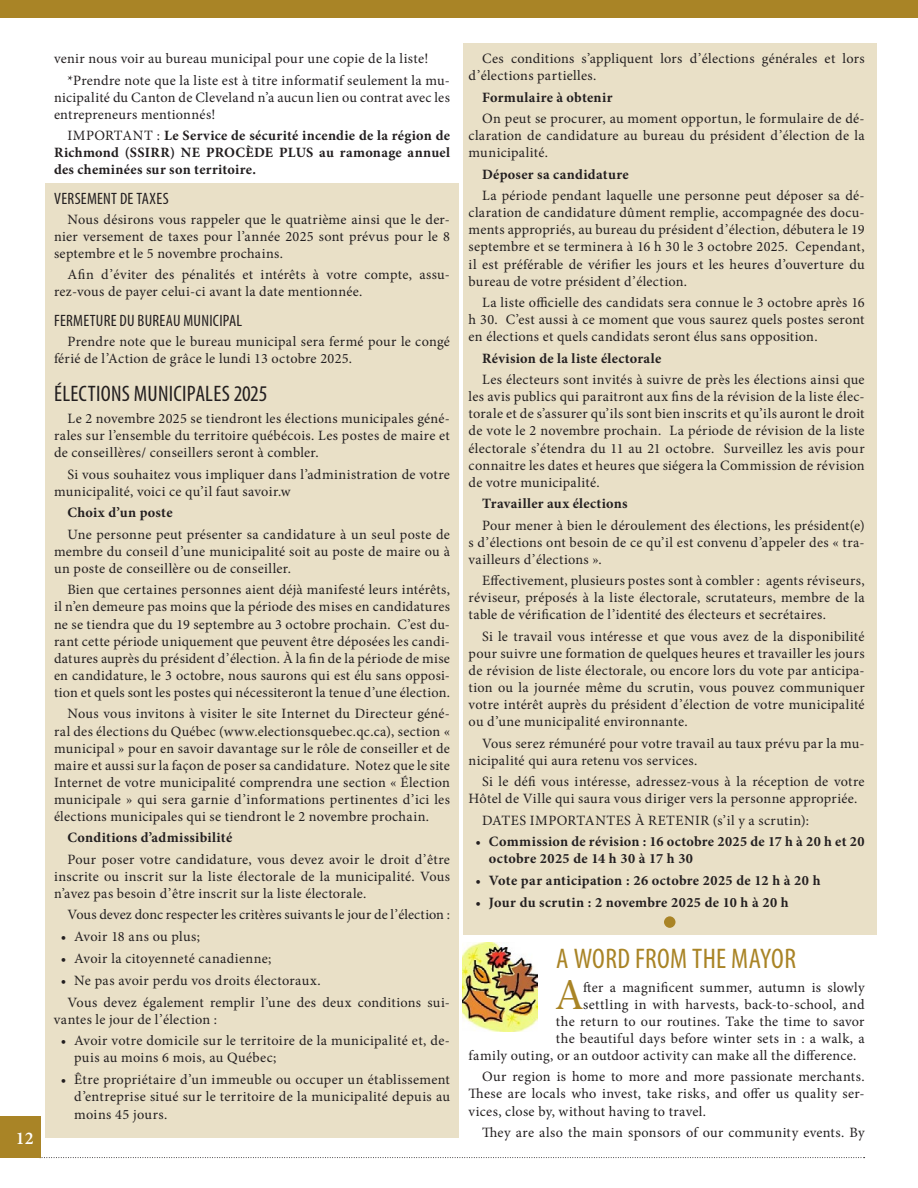
<style>
.page{position:relative;width:918px;height:1188px;background:#fff}
.page>*{position:absolute;margin:0;border:0;box-sizing:border-box;transform-origin:0 0}
.t1{font:90px "Stone Serif";color:#a98426}
.t2{font:40.65px "Stone Serif";color:#a98426}
.t3{font:condensed 28.5px "Myriad Pro";letter-spacing:.01em;color:#a98426}
.t4{font:condensed 22.5px "Myriad Pro";letter-spacing:.01em;color:#231f20}
.t5{font:600 18px "Minion Pro";color:#fff}
.t6{font:condensed 16.5px "Myriad Pro";letter-spacing:.015em;color:#231f20}
.t7{font:14.25px/17.1px "Minion Pro";letter-spacing:.02em;color:#231f20;text-align:justify}
.t8{font:700 14.25px/17.1px "Minion Pro";letter-spacing:.025em;color:#231f20}
.s1{font-weight:400}
</style>
<div class="page">
<svg style="left:41px;top:1157px;width:824px;height:1px"></svg>
<div style="left:0;top:1117px;width:41px;height:41px;background:#a98426"></div>
<div style="left:0;top:0;width:918px;height:18px;background:#a98426"></div>
<div style="left:45px;top:184px;width:414px;height:954px;background:#e9e0c7"></div>
<div style="left:463px;top:43px;width:414px;height:891px;background:#e9e0c7"></div>
<img style="left:463px;top:942px;width:74px;height:90px">
<p class="t5" style="left:16px;top:1125px;width:19px">12</p>
<p class="t7" style="left:67px;top:48px;width:384px;line-height:21.5px;text-indent:-13px">venir nous voir au bureau municipal pour une copie de la liste! *Prendre note que la liste est à titre informatif seulement la mu-</p>
<p class="t7" style="left:54px;top:89px;width:397px">nicipalité du Canton de Cleveland n’a aucun lien ou contrat avec les entrepreneurs mentionnés!</p>
<p class="t8" style="left:54px;top:127px;width:398px;text-align:justify;text-indent:13px"><span class="s1">IMPORTANT :</span> Le Service de sécurité incendie de la région de Richmond (SSIRR) NE PROCÈDE PLUS au ramonage annuel des cheminées sur son territoire.</p>
<p class="t6" style="left:54px;top:189px;width:116px">VERSEMENT DE TAXES</p>
<p class="t7" style="left:54px;top:211px;width:398px;text-indent:13px">Nous désirons vous rappeler que le quatrième ainsi que le der&shy;nier versement de taxes pour l’année 2025 sont prévus pour le 8 septembre et le 5 novembre prochains.</p>
<p class="t7" style="left:54px;top:266px;width:397px;text-indent:13px">Afin d’éviter des pénalités et intérêts à votre compte, assu&shy;rez-vous de payer celui-ci avant la date mentionnée.</p>
<p class="t6" style="left:54px;top:311px;width:190px">FERMETURE DU BUREAU MUNICIPAL</p>
<p class="t7" style="left:54px;top:333px;width:397px;text-indent:13px">Prendre note que le bureau municipal sera fermé pour le congé férié de l’Action de grâce le lundi 13 octobre 2025.</p>
<h3 class="t4" style="left:54px;top:380px;width:215px">ÉLECTIONS MUNICIPALES 2025</h3>
<p class="t7" style="left:54px;top:410px;width:397px;text-indent:13px">Le 2 novembre 2025 se tiendront les élections municipales géné&shy;rales sur l’ensemble du territoire québécois. Les postes de maire et de conseillères/ conseillers seront à combler.</p>
<p class="t7" style="left:54px;top:466px;width:398px;text-indent:13px">Si vous souhaitez vous impliquer dans l’administration de votre municipalité, voici ce qu’il faut savoir.w</p>
<p class="t8" style="left:67px;top:504px;width:107px">Choix d’un poste</p>
<p class="t7" style="left:54px;top:526px;width:397px;text-indent:13px">Une personne peut présenter sa candidature à un seul poste de membre du conseil d’une municipalité soit au poste de maire ou à un poste de conseillère ou de conseiller.</p>
<p class="t7" style="left:54px;top:581px;width:398px;text-indent:13px">Bien que certaines personnes aient déjà manifesté leurs intérêts, il n’en demeure pas moins que la période des mises en candidatures ne se tiendra que du 19 septembre au 3 octobre prochain. C’est du&shy;rant cette période uniquement que peuvent être déposées les candi&shy;datures auprès du président d’élection. À la fin de la période de mise en candidature, le 3 octobre, nous saurons qui est élu sans opposi&shy;tion et quels sont les postes qui nécessiteront la tenue d’une élection.</p>
<p class="t7" style="left:54px;top:705px;width:398px;text-indent:13px">Nous vous invitons à visiter le site Internet du Directeur géné&shy;ral des élections du Québec (www.electionsquebec.qc.ca), section « municipal » pour en savoir davantage sur le rôle de conseiller et de maire et aussi sur la façon de poser sa candidature. Notez que le site Internet de votre municipalité comprendra une section « Élection municipale » qui sera garnie d’informations pertinentes d’ici les élections municipales qui se tiendront le 2 novembre prochain.</p>
<p class="t8" style="left:67px;top:829px;width:166px">Conditions d’admissibilité</p>
<p class="t7" style="left:54px;top:851px;width:397px;text-indent:13px">Pour poser votre candidature, vous devez avoir le droit d’être inscrite ou inscrit sur la liste électorale de la municipalité. Vous n’avez pas besoin d’être inscrit sur la liste électorale.</p>
<p class="t7" style="left:67px;top:906px;width:384px">Vous devez donc respecter les critères suivants le jour de l’élection :</p>
<p class="t7" style="left:61px;top:928px;width:141px">• Avoir 18 ans ou plus;</p>
<p class="t7" style="left:61px;top:950px;width:212px">• Avoir la citoyenneté canadienne;</p>
<p class="t7" style="left:67px;top:969px;width:384px;line-height:21.9px;text-indent:-7px">• Ne pas avoir perdu vos droits électoraux.<br>Vous devez également remplir l’une des deux conditions sui-</p>
<p class="t7" style="left:54px;top:1011px;width:165px">vantes le jour de l’élection :</p>
<p class="t7" style="left:74px;top:1032px;width:377px;text-indent:-13px">• Avoir votre domicile sur le territoire de la municipalité et, de&shy;puis au moins 6 mois, au Québec;</p>
<p class="t7" style="left:74px;top:1071px;width:377px;text-indent:-13px">• Être propriétaire d’un immeuble ou occuper un établissement d’entreprise situé sur le territoire de la municipalité depuis au moins 45 jours.</p>
<p class="t7" style="left:469px;top:50px;width:397px;text-indent:13px">Ces conditions s’appliquent lors d’élections générales et lors d’élections partielles.</p>
<p class="t8" style="left:482px;top:88px;width:130px">Formulaire à obtenir</p>
<p class="t7" style="left:469px;top:110px;width:397px;text-indent:13px">On peut se procurer, au moment opportun, le formulaire de dé&shy;claration de candidature au bureau du président d’élection de la municipalité.</p>
<p class="t8" style="left:482px;top:165px;width:148px">Déposer sa candidature</p>
<p class="t7" style="left:469px;top:187px;width:398px;text-indent:13px">La période pendant laquelle une personne peut déposer sa dé&shy;claration de candidature dûment remplie, accompagnée des docu&shy;ments appropriés, au bureau du président d’élection, débutera le 19 septembre et se terminera à 16 h 30 le 3 octobre 2025. Cependant, il est préférable de vérifier les jours et les heures d’ouverture du bureau de votre président d’élection.</p>
<p class="t7" style="left:469px;top:294px;width:398px;text-indent:13px">La liste officielle des candidats sera connue le 3 octobre après 16 h 30. C’est aussi à ce moment que vous saurez quels postes seront en élections et quels candidats seront élus sans opposition.</p>
<p class="t8" style="left:482px;top:349px;width:181px">Révision de la liste électorale</p>
<p class="t7" style="left:469px;top:371px;width:398px;text-indent:13px">Les électeurs sont invités à suivre de près les élections ainsi que les avis publics qui paraitront aux fins de la révision de la liste élec&shy;torale et de s’assurer qu’ils sont bien inscrits et qu’ils auront le droit de vote le 2 novembre prochain. La période de révision de la liste électorale s’étendra du 11 au 21 octobre. Surveillez les avis pour connaitre les dates et heures que siégera la Commission de révision de votre municipalité.</p>
<p class="t8" style="left:482px;top:495px;width:147px">Travailler aux élections</p>
<p class="t7" style="left:469px;top:517px;width:398px;text-indent:13px">Pour mener à bien le déroulement des élections, les président(e) s d’élections ont besoin de ce qu’il est convenu d’appeler des « tra&shy;vailleurs d’élections ».</p>
<p class="t7" style="left:469px;top:572px;width:398px;text-indent:13px">Effectivement, plusieurs postes sont à combler : agents réviseurs, réviseur, préposés à la liste électorale, scrutateurs, membre de la table de vérification de l’identité des électeurs et secrétaires.</p>
<p class="t7" style="left:469px;top:628px;width:398px;text-indent:13px">Si le travail vous intéresse et que vous avez de la disponibilité pour suivre une formation de quelques heures et travailler les jours de révision de liste électorale, ou encore lors du vote par anticipa&shy;tion ou la journée même du scrutin, vous pouvez communiquer votre intérêt auprès du président d’élection de votre municipalité ou d’une municipalité environnante.</p>
<p class="t7" style="left:469px;top:735px;width:397px;text-indent:13px">Vous serez rémunéré pour votre travail au taux prévu par la mu&shy;nicipalité qui aura retenu vos services.</p>
<p class="t7" style="left:469px;top:773px;width:398px;text-indent:13px">Si le défi vous intéresse, adressez-vous à la réception de votre<br>Hôtel de Ville qui saura vous diriger vers la personne appropriée.</p>
<p class="t7" style="left:482px;top:812px;width:329px">DATES IMPORTANTES À RETENIR (s’il y a scrutin):</p>
<p class="t8" style="left:489px;top:833px;width:377px;text-indent:-13px"><span class="s1">•</span> Commission de révision : 16 octobre 2025 de 17 h à 20 h et 20 octobre 2025 de 14 h 30 à 17 h 30</p>
<p class="t8" style="left:475px;top:872px;width:347px"><span class="s1">•</span> Vote par anticipation : 26 octobre 2025 de 12 h à 20 h</p>
<p class="t8" style="left:475px;top:894px;width:315px"><span class="s1">•</span> Jour du scrutin : 2 novembre 2025 de 10 h à 20 h</p>
<h3 class="t3" style="left:556px;top:941px;width:241px">A WORD FROM THE MAYOR</h3>
<h2 class="t2" style="left:555px;top:970px;width:29px">A</h2>
<p class="t7" style="left:583px;top:979px;width:283px">fter a magnificent summer, autumn is slowly</p>
<h1 class="t1" style="left:657px;top:842px;width:27px">.</h1>
<p class="t7" style="left:583px;top:996px;width:283px">settling in with harvests, back-to-school, and</p>
<p class="t7" style="left:556px;top:1013px;width:310px">the return to our routines. Take the time to savor</p>
<p class="t7" style="left:556px;top:1030px;width:310px">the beautiful days before winter sets in : a walk, a</p>
<p class="t7" style="left:469px;top:1047px;width:389px">family outing, or an outdoor activity can make all the difference.</p>
<p class="t7" style="left:469px;top:1068px;width:397px;text-indent:13px">Our region is home to more and more passionate merchants.<br>These are locals who invest, take risks, and offer us quality ser&shy;vices, close by, without having to travel.</p>
<p class="t7" style="left:482px;top:1124px;width:384px">They are also the main sponsors of our community events. By</p>
</div>
